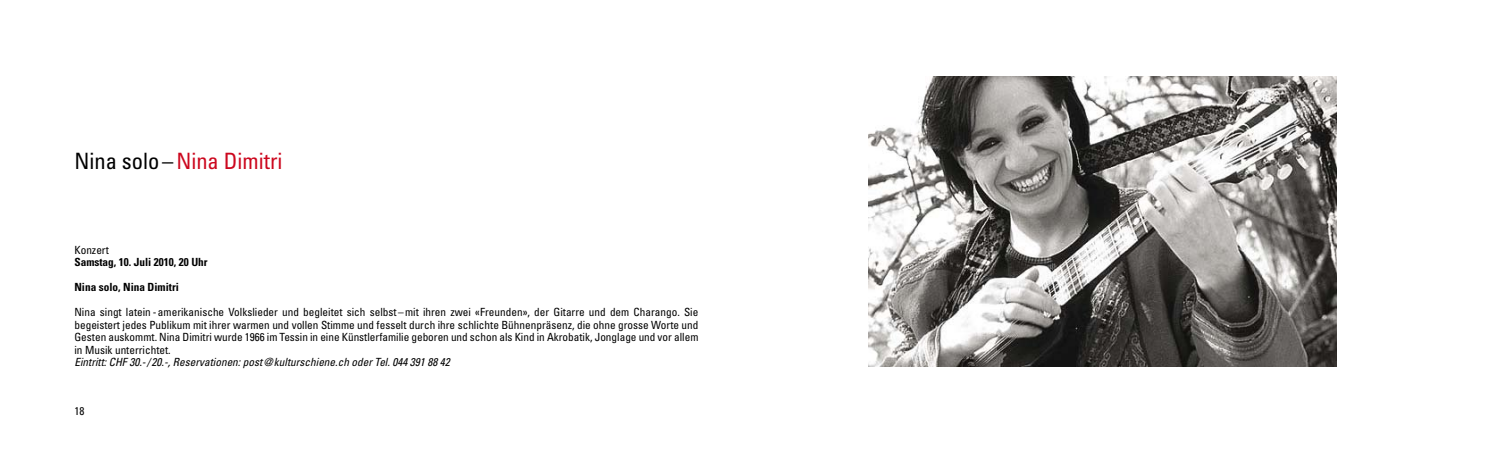
<style>
.page{position:relative;width:1489px;height:461px;background:#fff}
.page>*{position:absolute;margin:0;border:0;box-sizing:border-box;transform-origin:0 0}
.t1{font:condensed 22.5px "Univers";color:#cc071e}
.t2{font:condensed 11.25px/12.5px "Univers";color:#000;text-align:justify}
.t3{font:italic condensed 11.25px "Univers";color:#000}
.t4{font:700 condensed 11.25px "Univers";color:#000}
.s1{color:#000}
</style>
<div class="page">
<img style="left:868px;top:77px;width:468px;height:289px">
<h1 class="t1" style="left:74px;top:146px;width:210px"><span class="s1">Nina solo –</span>Nina Dimitri</h1>
<p class="t2" style="left:74px;top:243px;width:36px">Konzert</p>
<p class="t4" style="left:74px;top:255px;width:135px">Samstag, 10. Juli 2010, 20 Uhr</p>
<p class="t4" style="left:74px;top:280px;width:106px">Nina solo, Nina Dimitri</p>
<p class="t2" style="left:74px;top:305px;width:625px">Nina singt latein -amerikanische Volkslieder und begleitet sich selbst –mit ihren zwei «Freunden», der Gitarre und dem Charango. Sie begeistert jedes Publikum mit ihrer warmen und vollen Stimme und fesselt durch ihre schlichte Bühnenpräsenz, die ohne grosse Worte und Gesten auskommt. Nina Dimitri wurde 1966 im Tessin in eine Künstlerfamilie geboren und schon als Kind in Akrobatik, Jonglage und vor allem in Musik unterrichtet.</p>
<p class="t3" style="left:74px;top:355px;width:377px">Eintritt: CHF 30.-/ 20.-, Reservationen: post@kulturschiene.ch oder Tel. 044 391 88 42</p>
<p class="t2" style="left:74px;top:404px;width:11px">18</p>
</div>
